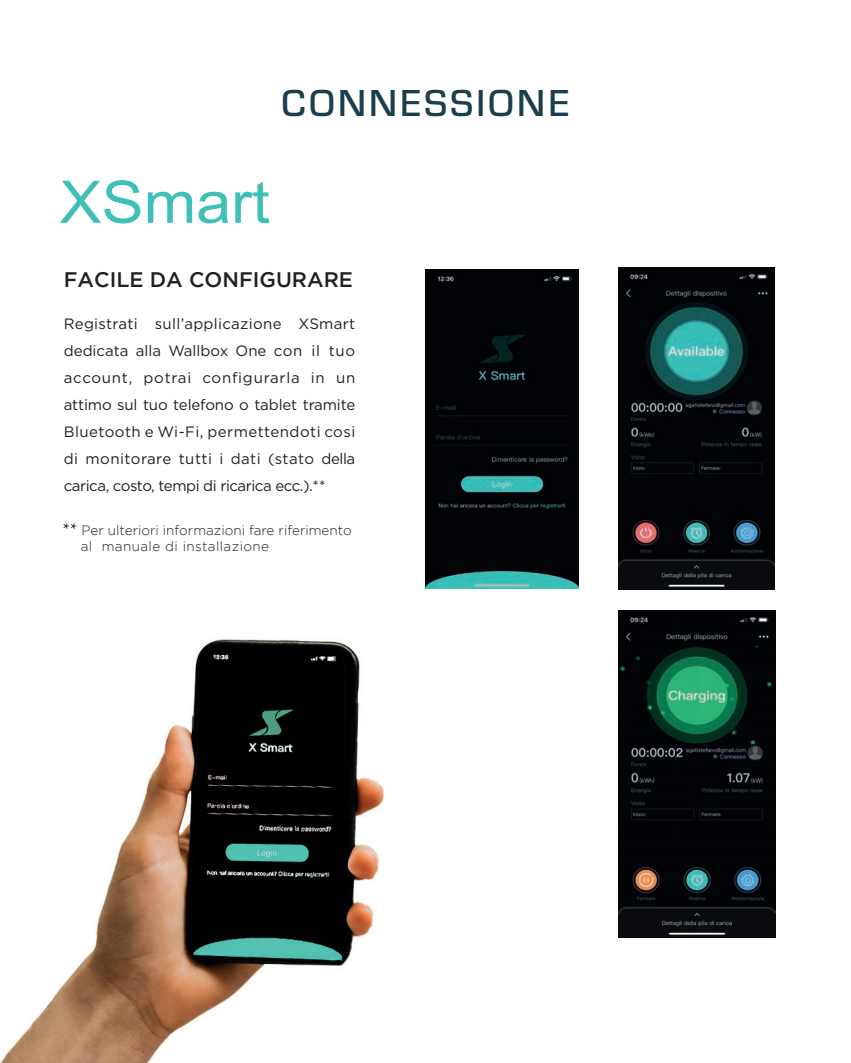
<style>
.page{position:relative;width:851px;height:1063px;background:#fff}
.page>*{position:absolute;margin:0;border:0;box-sizing:border-box;transform-origin:0 0}
.t1{font:58.65px "Arial";color:#3ebfb7;scale:1.08 1}
.t2{font:500 39px "Eurostile";letter-spacing:.08em;color:#1b3e4c}
.t3{font:500 21px "Gotham";color:#231f20}
.t4{font:15px/27px "Gotham";letter-spacing:-.03em;color:#231f20;text-align:justify}
.t5{font:300 13.5px/16.2px "Gotham";color:#231f20}
.s1{font-family:"Minion Pro";font-weight:400;font-size:18px}
</style>
<div class="page">
<img style="left:618px;top:268px;width:156px;height:322px">
<img style="left:618px;top:611px;width:157px;height:327px">
<img style="left:425px;top:270px;width:153px;height:318px">
<img style="left:0;top:639px;width:385px;height:424px">
<h2 class="t2" style="left:281px;top:77px;width:289px">CONNESSIONE</h2>
<h1 class="t1" style="left:60px;top:164px;width:196px">XSmart</h1>
<h3 class="t3" style="left:64px;top:268px;width:290px">FACILE DA CONFIGURARE</h3>
<p class="t4" style="left:64px;top:310px;width:293px">Registrati sull’applicazione XSmart dedicata alla Wallbox One con il tuo account, potrai configurarla in un attimo sul tuo telefono o tablet tramite Bluetooth e Wi-Fi, permettendoti cosi di monitorare tutti i dati (stato della carica, costo, tempi di ricarica ecc.).**</p>
<p class="t5" style="left:81px;top:522px;width:272px;text-indent:-18px"><span class="s1">**</span> Per ulteriori informazioni fare riferimento al manuale di installazione</p>
</div>
